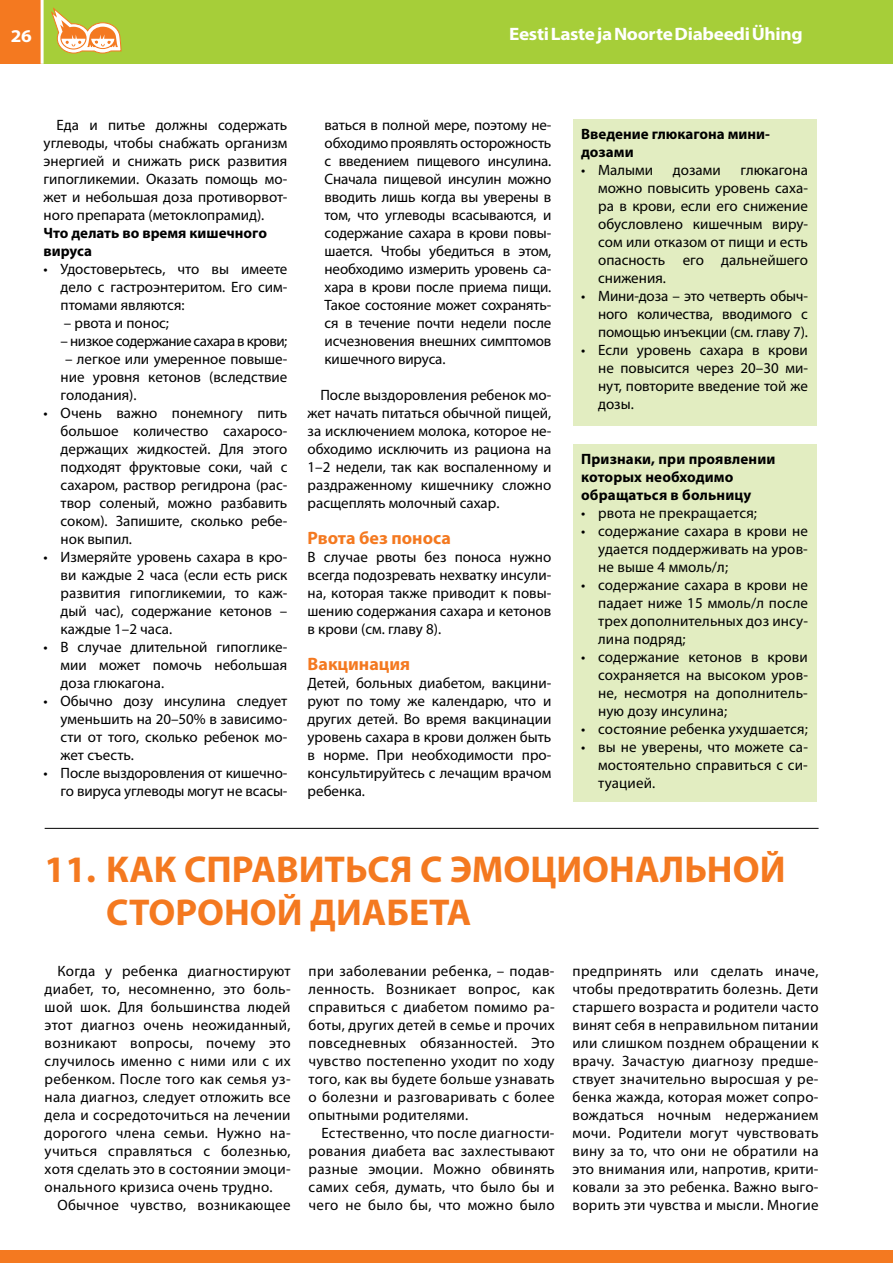
<style>
.page{position:relative;width:893px;height:1263px;background:#fff}
.page>*{position:absolute;margin:0;border:0;box-sizing:border-box;transform-origin:0 0}
.t1{font:700 37.5px/43.2px "Myriad Pro";color:#f47920}
.t2{font:700 18px "Myriad Pro";letter-spacing:-.015em;color:#fff;scale:1.07 1}
.t3{font:700 18px "Myriad Pro";color:#f47920}
.t4{font:15px/18px "Myriad Pro";color:#000;text-align:justify}
.t5{font:700 15px/18px "Myriad Pro";color:#000}
.t6{font:15px "Myriad Pro";letter-spacing:-.03em;color:#000}
.t7{font:15px "Myriad Pro";letter-spacing:.02em;color:#000}
</style>
<div class="page">
<div style="left:0;top:0;width:43px;height:64px;background:#f47920"></div>
<div style="left:43px;top:0;width:850px;height:64px;background:#a6ce39"></div>
<div style="left:0;top:1250px;width:893px;height:13px;background:#f47920"></div>
<svg style="left:51px;top:7px;width:71px;height:47px"></svg>
<hr style="left:41px;top:0;width:3px;height:64px;background:#fff">
<hr style="left:45px;top:828px;width:774px;height:1px;background:#000">
<div style="left:573px;top:119px;width:243px;height:306px;background:#e2edc1"></div>
<div style="left:573px;top:444px;width:243px;height:357px;background:#e2edc1"></div>
<p class="t2" style="left:11px;top:24px;width:21px">26</p>
<p class="t2" style="left:509px;top:22px;width:276px">Eesti Laste ja Noorte Diabeedi Ühing</p>
<p class="t4" style="left:44px;top:116px;width:245px;text-indent:13px">Еда и питье должны содержать углеводы, чтобы снабжать организм энергией и снижать риск развития гипогликемии. Оказать помощь мо&shy;жет и небольшая доза противорвот&shy;ного препарата (метоклопрамид).</p>
<p class="t5" style="left:44px;top:224px;width:225px">Что делать во время кишечного вируса</p>
<p class="t4" style="left:61px;top:260px;width:228px;text-indent:-17px">• Удостоверьтесь, что вы имеете дело с гастроэнтеритом. Его сим&shy;птомами являются:</p>
<p class="t4" style="left:64px;top:314px;width:107px">– рвота и понос;</p>
<p class="t6" style="left:61px;top:332px;width:228px">– низкое содержание сахара в крови;</p>
<p class="t4" style="left:61px;top:350px;width:228px">– легкое или умеренное повыше&shy;ние уровня кетонов (вследствие голодания).</p>
<p class="t4" style="left:61px;top:404px;width:228px;text-indent:-17px">• Очень важно понемногу пить большое количество сахаросо&shy;держащих жидкостей. Для этого подходят фруктовые соки, чай с сахаром, раствор регидрона (рас&shy;твор соленый, можно разбавить соком). Запишите, сколько ребе&shy;нок выпил.</p>
<p class="t4" style="left:61px;top:548px;width:228px;text-indent:-17px">• Измеряйте уровень сахара в кро&shy;ви каждые 2 часа (если есть риск развития гипогликемии, то каж&shy;дый час), содержание кетонов – каждые 1–2 часа.</p>
<p class="t4" style="left:61px;top:638px;width:228px;text-indent:-17px">• В случае длительной гипоглике&shy;мии может помочь небольшая доза глюкагона.</p>
<p class="t4" style="left:61px;top:692px;width:228px;text-indent:-17px">• Обычно дозу инсулина следует уменьшить на 20–50% в зависимо&shy;сти от того, сколько ребенок мо&shy;жет съесть.</p>
<p class="t4" style="left:44px;top:764px;width:245px;text-align:right">• После выздоровления от кишечно&shy;го вируса углеводы могут не всасы-</p>
<p class="t4" style="left:325px;top:116px;width:228px">ваться в полной мере, поэтому не&shy;обходимо проявлять осторожность с введением пищевого инсулина.<br>Сначала пищевой инсулин можно вводить лишь когда вы уверены в том, что углеводы всасываются, и содержание сахара в крови повы&shy;шается. Чтобы убедиться в этом, необходимо измерить уровень са&shy;хара в крови после приема пищи.<br>Такое состояние может сохранять&shy;ся в течение почти недели после исчезновения внешних симптомов кишечного вируса.</p>
<p class="t4" style="left:308px;top:386px;width:245px;text-indent:13px">После выздоровления ребенок мо&shy;жет начать питаться обычной пищей, за исключением молока, которое не&shy;обходимо исключить из рациона на 1–2 недели, так как воспаленному и раздраженному кишечнику сложно расщеплять молочный сахар.</p>
<p class="t3" style="left:308px;top:527px;width:145px">Рвота без поноса</p>
<p class="t4" style="left:308px;top:548px;width:245px">В случае рвоты без поноса нужно всегда подозревать нехватку инсули&shy;на, которая также приводит к повы&shy;шению содержания сахара и кетонов в крови (см. главу 8).</p>
<p class="t3" style="left:308px;top:653px;width:104px">Вакцинация</p>
<p class="t4" style="left:308px;top:674px;width:245px">Детей, больных диабетом, вакцини&shy;руют по тому же календарю, что и других детей. Во время вакцинации уровень сахара в крови должен быть в норме. При необходимости про&shy;консультируйтесь с лечащим врачом ребенка.</p>
<p class="t5" style="left:581px;top:124px;width:190px">Введение глюкагона мини&shy;дозами</p>
<p class="t4" style="left:581px;top:161px;width:73px">• Малыми</p>
<p class="t4" style="left:673px;top:161px;width:49px">дозами</p>
<p class="t4" style="left:598px;top:161px;width:211px;text-indent:142px">глюкагона можно повысить уровень саха&shy;ра в крови, если его снижение обусловлено кишечным виру&shy;сом или отказом от пищи и есть опасность его дальнейшего снижения.</p>
<p class="t4" style="left:598px;top:287px;width:211px;text-indent:-17px">• Мини-доза – это четверть обыч&shy;ного количества, вводимого с помощью инъекции (см. главу 7).</p>
<p class="t4" style="left:598px;top:341px;width:211px;text-indent:-17px">• Если уровень сахара в крови не повысится через 20–30 ми&shy;нут, повторите введение той же дозы.</p>
<p class="t5" style="left:581px;top:450px;width:196px">Признаки, при проявлении которых необходимо обращаться в больницу</p>
<p class="t4" style="left:581px;top:504px;width:177px">• рвота не прекращается;</p>
<p class="t4" style="left:598px;top:522px;width:211px;text-indent:-17px">• содержание сахара в крови не удается поддерживать на уров&shy;не выше 4 ммоль/л;</p>
<p class="t4" style="left:598px;top:576px;width:211px;text-indent:-17px">• содержание сахара в крови не падает ниже 15 ммоль/л после трех дополнительных доз инсу&shy;лина подряд;</p>
<p class="t4" style="left:598px;top:648px;width:211px;text-indent:-17px">• содержание кетонов в крови сохраняется на высоком уров&shy;не, несмотря на дополнитель&shy;ную дозу инсулина;</p>
<p class="t4" style="left:581px;top:720px;width:228px">• состояние ребенка ухудшается;</p>
<p class="t4" style="left:598px;top:738px;width:211px;text-indent:-17px">• вы не уверены, что можете са&shy;мостоятельно справиться с си&shy;туацией.</p>
<h1 class="t1" style="left:106px;top:847px;width:681px;text-indent:-62px">11. КАК СПРАВИТЬСЯ С ЭМОЦИОНАЛЬНОЙ<br>СТОРОНОЙ ДИАБЕТА</h1>
<p class="t4" style="left:45px;top:961px;width:247px;text-indent:13px">Когда у ребенка диагностируют диабет, то, несомненно, это боль&shy;шой шок. Для большинства людей этот диагноз очень неожиданный, возникают вопросы, почему это случилось именно с ними или с их ребенком. После того как семья уз&shy;нала диагноз, следует отложить все дела и сосредоточиться на лечении дорогого члена семьи. Нужно на&shy;учиться справляться с болезнью, хотя сделать это в состоянии эмоци&shy;онального кризиса очень трудно.</p>
<p class="t7" style="left:57px;top:1195px;width:235px">Обычное чувство, возникающее</p>
<p class="t4" style="left:309px;top:961px;width:247px">при заболевании ребенка, – подав&shy;ленность. Возникает вопрос, как справиться с диабетом помимо ра&shy;боты, других детей в семье и прочих повседневных обязанностей. Это чувство постепенно уходит по ходу того, как вы будете больше узнавать о болезни и разговаривать с более опытными родителями.</p>
<p class="t4" style="left:309px;top:1123px;width:247px;text-indent:13px">Естественно, что после диагности&shy;рования диабета вас захлестывают разные эмоции. Можно обвинять самих себя, думать, что было бы и чего не было бы, что можно было</p>
<p class="t4" style="left:573px;top:961px;width:247px">предпринять или сделать иначе, чтобы предотвратить болезнь. Дети старшего возраста и родители часто винят себя в неправильном питании или слишком позднем обращении к врачу. Зачастую диагнозу предше&shy;ствует значительно выросшая у ре&shy;бенка жажда, которая может сопро&shy;вождаться ночным недержанием мочи. Родители могут чувствовать вину за то, что они не обратили на это внимания или, напротив, крити&shy;ковали за это ребенка. Важно выго&shy;ворить эти чувства и мысли. Многие</p>
</div>
